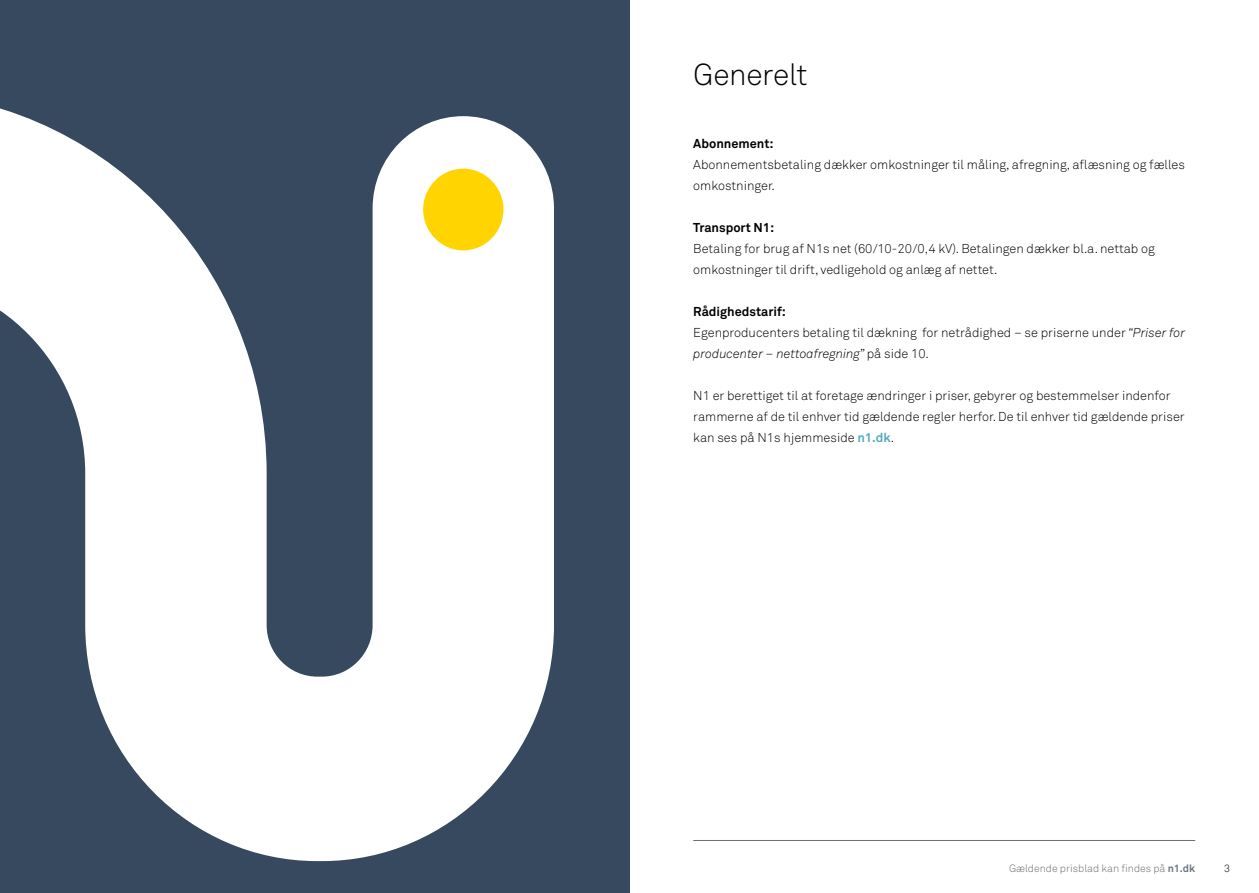
<style>
.page{position:relative;width:1259px;height:893px;background:#fff}
.page>*{position:absolute;margin:0;border:0;box-sizing:border-box;transform-origin:0 0}
.t1{font:300 30px "Akkurat Std";letter-spacing:-.01em;color:#000}
.t2{font:300 12.75px/21px "Akkurat Std";color:#000}
.t3{font:700 12.75px "Akkurat Std";color:#000}
.t4{font:300 10.5px "Akkurat Std";color:#6e6e6e}
.t5{font:300 10.5px "Akkurat Std";color:#000}
.s1{font-weight:700}
.s2{font-style:italic}
.s3{font-weight:700;color:#56abc3}
.s4{font-weight:700;color:#6b7485}
</style>
<div class="page">
<hr style="left:693px;top:840px;width:502px;height:1px;background:#6e6e6e">
<div style="left:0;top:0;width:629px;height:893px;background:#36495e"></div>
<svg style="left:0;top:108px;width:554px;height:753px;fill:#fff"></svg>
<div style="left:423px;top:169px;width:80px;height:81px;background:#ffd400;border-radius:50%"></div>
<h1 class="t1" style="left:693px;top:56px;width:116px">Generelt</h1>
<p class="t3" style="left:693px;top:135px;width:82px">Abonnement:</p>
<p class="t2" style="left:693px;top:154px;width:493px">Abonnementsbetaling dækker omkostninger til måling, afregning, aflæsning og fælles omkostninger.</p>
<p class="t3" style="left:693px;top:219px;width:82px">Transport N1:</p>
<p class="t2" style="left:693px;top:238px;width:463px">Betaling for brug af N1s net (60/10-20/0,4 kV). Betalingen dækker bl.a. nettab og omkostninger til drift, vedligehold og anlæg af nettet.</p>
<p class="t2" style="left:693px;top:301px;width:493px"><span class="s1">Rådighedstarif:<br></span>Egenproducenters betaling til dækning for netrådighed – se priserne under <span class="s2">“Priser for producenter – nettoafregning”</span> på side 10.</p>
<p class="t2" style="left:693px;top:385px;width:493px">N1 er berettiget til at foretage ændringer i priser, gebyrer og bestemmelser indenfor rammerne af de til enhver tid gældende regler herfor. De til enhver tid gældende priser kan ses på N1s hjemmeside <span class="s3">n1.dk</span>.</p>
<p class="t4" style="left:1009px;top:862px;width:188px">Gældende prisblad kan findes på <span class="s4">n1.dk</span></p>
<p class="t5" style="left:1224px;top:862px;width:7px">3</p>
</div>
